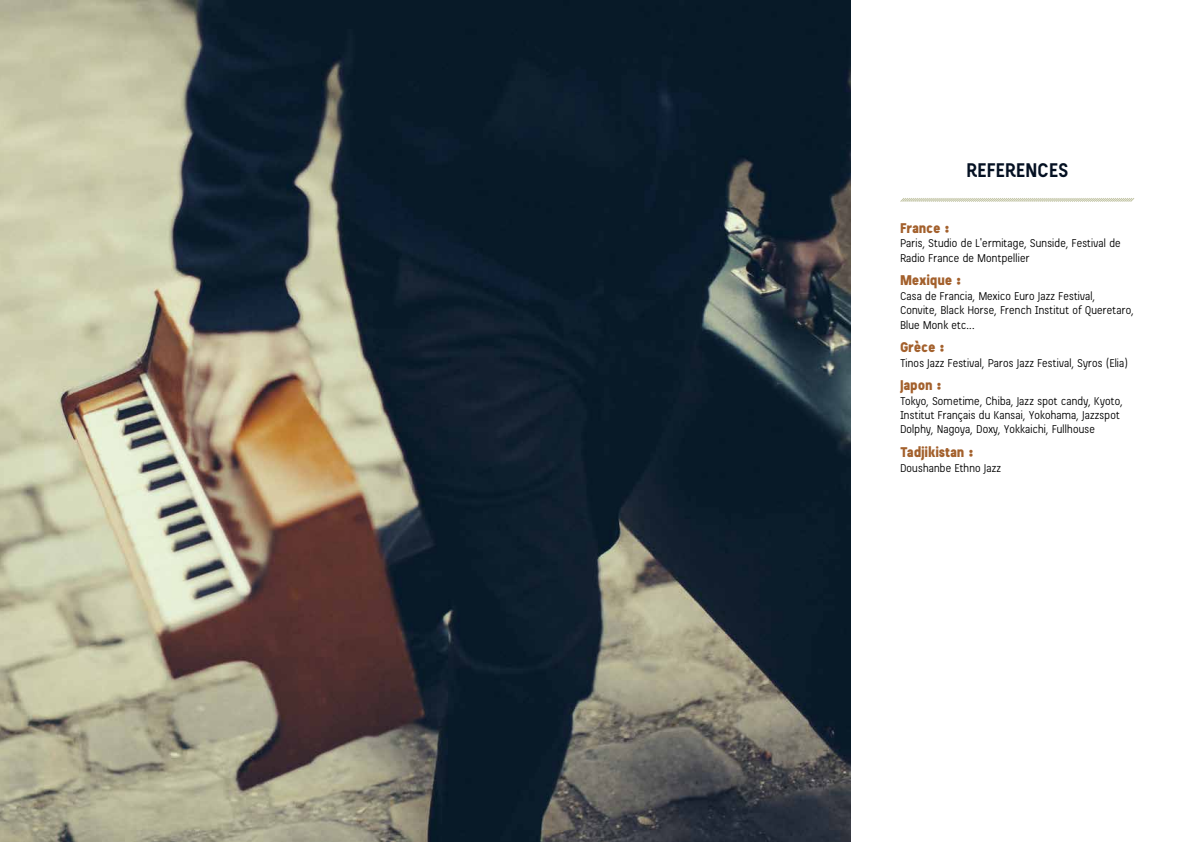
<style>
.page{position:relative;width:1191px;height:842px;background:#fff}
.page>*{position:absolute;margin:0;border:0;box-sizing:border-box;transform-origin:0 0}
.t1{font:700 21px "Beauchef";letter-spacing:.04em;color:#041022}
.t2{font:900 15px "Beauchef";letter-spacing:.03em;color:#a3602c}
.t3{font:12px/14.4px "Beauchef";letter-spacing:.02em;color:#000}
</style>
<div class="page">
<img style="left:0;top:0;width:850px;height:842px">
<svg style="left:900px;top:198px;width:235px;height:4px"></svg>
<h1 class="t1" style="left:966px;top:157px;width:103px">REFERENCES</h1>
<p class="t2" style="left:900px;top:218px;width:50px">France :</p>
<p class="t3" style="left:900px;top:236px;width:222px">Paris, Studio de L’ermitage, Sunside, Festival de<br>Radio France de Montpellier</p>
<p class="t2" style="left:900px;top:271px;width:62px">Mexique :</p>
<p class="t3" style="left:900px;top:288px;width:235px">Casa de Francia, Mexico Euro Jazz Festival,<br>Convite, Black Horse, French Institut of Queretaro,<br>Blue Monk etc...</p>
<p class="t2" style="left:900px;top:338px;width:45px">Grèce :</p>
<p class="t3" style="left:900px;top:355px;width:229px">Tinos Jazz Festival, Paros Jazz Festival, Syros (Elia)</p>
<p class="t2" style="left:900px;top:376px;width:42px">Japon :</p>
<p class="t3" style="left:900px;top:393px;width:224px">Tokyo, Sometime, Chiba, Jazz spot candy, Kyoto,<br>Institut Français du Kansai, Yokohama, Jazzspot<br>Dolphy, Nagoya, Doxy, Yokkaichi, Fullhouse</p>
<p class="t2" style="left:900px;top:443px;width:74px">Tadjikistan :</p>
<p class="t3" style="left:900px;top:460px;width:102px">Doushanbe Ethno Jazz</p>
</div>
